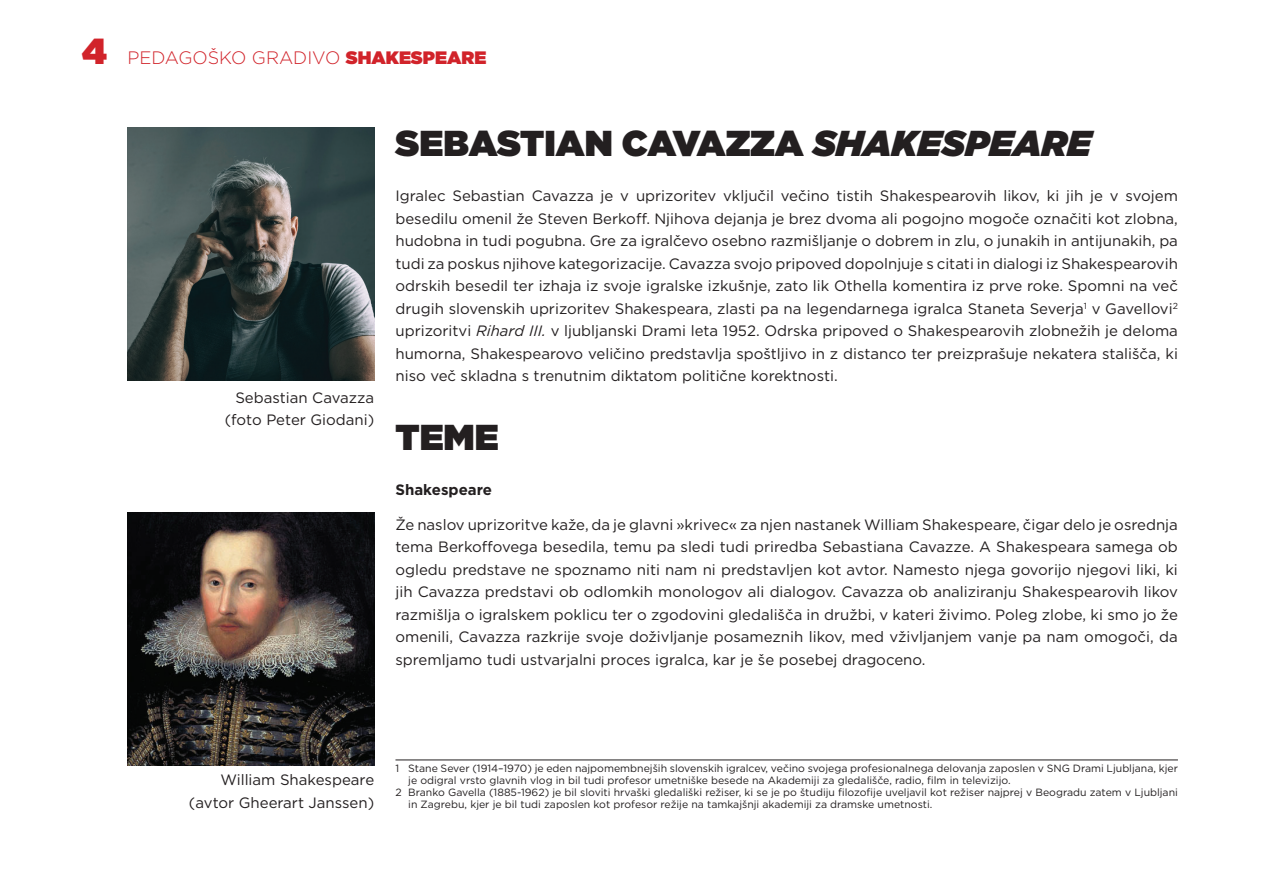
<style>
.page{position:relative;width:1263px;height:893px;background:#fff}
.page>*{position:absolute;margin:0;border:0;box-sizing:border-box;transform-origin:0 0}
.t1{font:900 36px "Gotham";color:#231f20}
.t2{font:300 18px "Gotham";color:#d1232a}
.t3{font:15px/22.5px "Gotham";color:#231f20;text-align:justify}
.t4{font:700 15px "Gotham";color:#231f20}
.t5{font:10.5px "Gotham";color:#231f20}
.s1{font-weight:900;font-size:36px}
.s2{font-weight:900}
.s3{font-style:italic}
</style>
<div class="page">
<hr style="left:395px;top:759px;width:783px;height:1px;background:#231f20">
<img style="left:128px;top:128px;width:246px;height:253px">
<img style="left:128px;top:512px;width:246px;height:253px">
<p class="t2" style="left:82px;top:46px;width:406px"><span class="s1">4</span> PEDAGOŠKO GRADIVO <span class="s2">SHAKESPEARE</span></p>
<p class="t3" style="left:225px;top:386px;width:151px;text-align:right">Sebastian Cavazza (foto Peter Giodani)</p>
<h1 class="t1" style="left:395px;top:118px;width:698px">SEBASTIAN CAVAZZA <span class="s3">SHAKESPEARE</span></h1>
<p class="t3" style="left:395px;top:184px;width:784px">Igralec Sebastian Cavazza je v uprizoritev vključil večino tistih Shakespearovih likov, ki jih je v svojem besedilu omenil že Steven Berkoff. Njihova dejanja je brez dvoma ali pogojno mogoče označiti kot zlobna, hudobna in tudi pogubna. Gre za igralčevo osebno razmišljanje o dobrem in zlu, o junakih in antijunakih, pa tudi za poskus njihove kategorizacije. Cavazza svojo pripoved dopolnjuje s citati in dialogi iz Shakespearovih odrskih besedil ter izhaja iz svoje igralske izkušnje, zato lik Othella komentira iz prve roke. Spomni na več drugih slovenskih uprizoritev Shakespeara, zlasti pa na legendarnega igralca Staneta Severja<sup>1</sup> v Gavellovi<sup>2 </sup>uprizoritvi <span class="s3">Rihard III.</span> v ljubljanski Drami leta 1952. Odrska pripoved o Shakespearovih zlobnežih je deloma humorna, Shakespearovo veličino predstavlja spoštljivo in z distanco ter preizprašuje nekatera stališča, ki niso več skladna s trenutnim diktatom politične korektnosti.</p>
<h1 class="t1" style="left:395px;top:412px;width:105px">TEME</h1>
<p class="t4" style="left:395px;top:480px;width:98px">Shakespeare</p>
<p class="t3" style="left:395px;top:513px;width:784px">Že naslov uprizoritve kaže, da je glavni »krivec« za njen nastanek William Shakespeare, čigar delo je osrednja tema Berkoffovega besedila, temu pa sledi tudi priredba Sebastiana Cavazze. A Shakespeara samega ob ogledu predstave ne spoznamo niti nam ni predstavljen kot avtor. Namesto njega govorijo njegovi liki, ki jih Cavazza predstavi ob odlomkih monologov ali dialogov. Cavazza ob analiziranju Shakespearovih likov razmišlja o igralskem poklicu ter o zgodovini gledališča in družbi, v kateri živimo. Poleg zlobe, ki smo jo že omenili, Cavazza razkrije svoje doživljanje posameznih likov, med vživljanjem vanje pa nam omogoči, da spremljamo tudi ustvarjalni proces igralca, kar je še posebej dragoceno.</p>
<p class="t3" style="left:189px;top:769px;width:187px;text-align:right">William Shakespeare (avtor Gheerart Janssen)</p>
<p class="t5" style="left:395px;top:761px;width:784px">1 Stane Sever (1914–1970) je eden najpomembnejših slovenskih igralcev, večino svojega profesionalnega delovanja zaposlen v SNG Drami Ljubljana, kjer</p>
<p class="t5" style="left:408px;top:773px;width:604px">je odigral vrsto glavnih vlog in bil tudi profesor umetniške besede na Akademiji za gledališče, radio, film in televizijo.</p>
<p class="t5" style="left:395px;top:785px;width:784px">2 Branko Gavella (1885-1962) je bil sloviti hrvaški gledališki režiser, ki se je po študiju filozofije uveljavil kot režiser najprej v Beogradu zatem v Ljubljani</p>
<p class="t5" style="left:408px;top:797px;width:526px">in Zagrebu, kjer je bil tudi zaposlen kot profesor režije na tamkajšnji akademiji za dramske umetnosti.</p>
</div>
